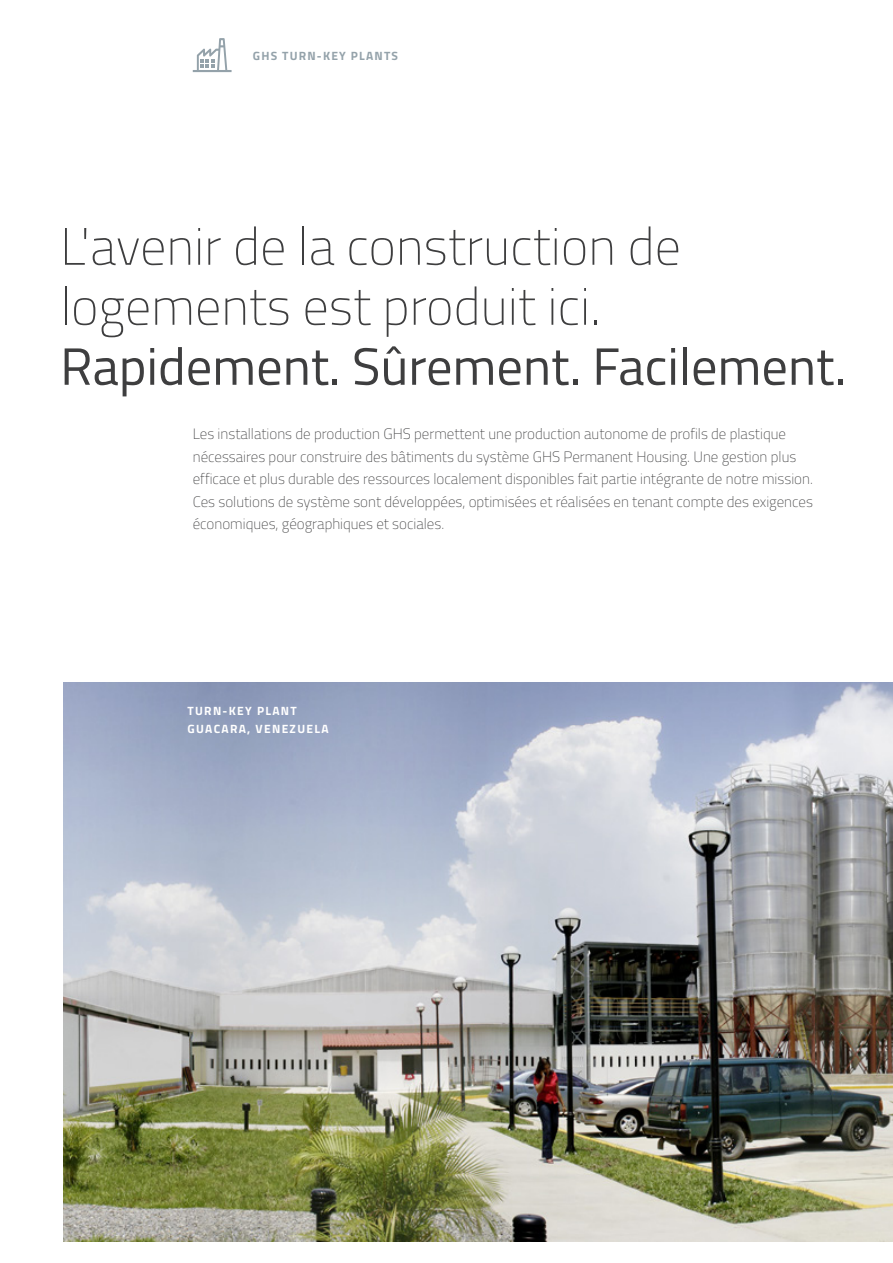
<style>
.page{position:relative;width:893px;height:1263px;background:#fff}
.page>*{position:absolute;margin:0;border:0;box-sizing:border-box;transform-origin:0 0}
.Headline_1{font:100 52.5px/60px "Titillium";color:#3e3e3f}
.Fließtext{font:100 15px/22.5px "Titillium";color:#3e3e3f}
.t1{font:700 12px "Titillium";letter-spacing:.11em;color:#fff}
.t2{font:700 12px "Titillium";letter-spacing:.1em;color:#94a2aa}
.s1{font-weight:400}
</style>
<div class="page">
<img style="left:64px;top:682px;width:829px;height:560px">
<svg style="left:193px;top:38px;width:39px;height:34px"></svg>
<p class="t2" style="left:253px;top:46px;width:147px">GHS TURN-KEY PLANTS</p>
<p class="Headline_1" style="left:60px;top:214px;width:787px">L'avenir de la construction de logements est produit ici.<br><span class="s1">Rapidement. Sûrement. Facilement.</span></p>
<p class="Fließtext" style="left:193px;top:422px;width:622px">Les installations de production GHS permettent une production autonome de profils de plastique nécessaires pour construire des bâtiments du système GHS Permanent Housing. Une gestion plus efficace et plus durable des ressources localement disponibles fait partie intégrante de notre mission.<br>Ces solutions de système sont développées, optimisées et réalisées en tenant compte des exigences économiques, géographiques et sociales.</p>
<p class="t1" style="left:188px;top:702px;width:111px">TURN-KEY PLANT</p>
<p class="t1" style="left:188px;top:720px;width:143px">GUACARA, VENEZUELA</p>
</div>
